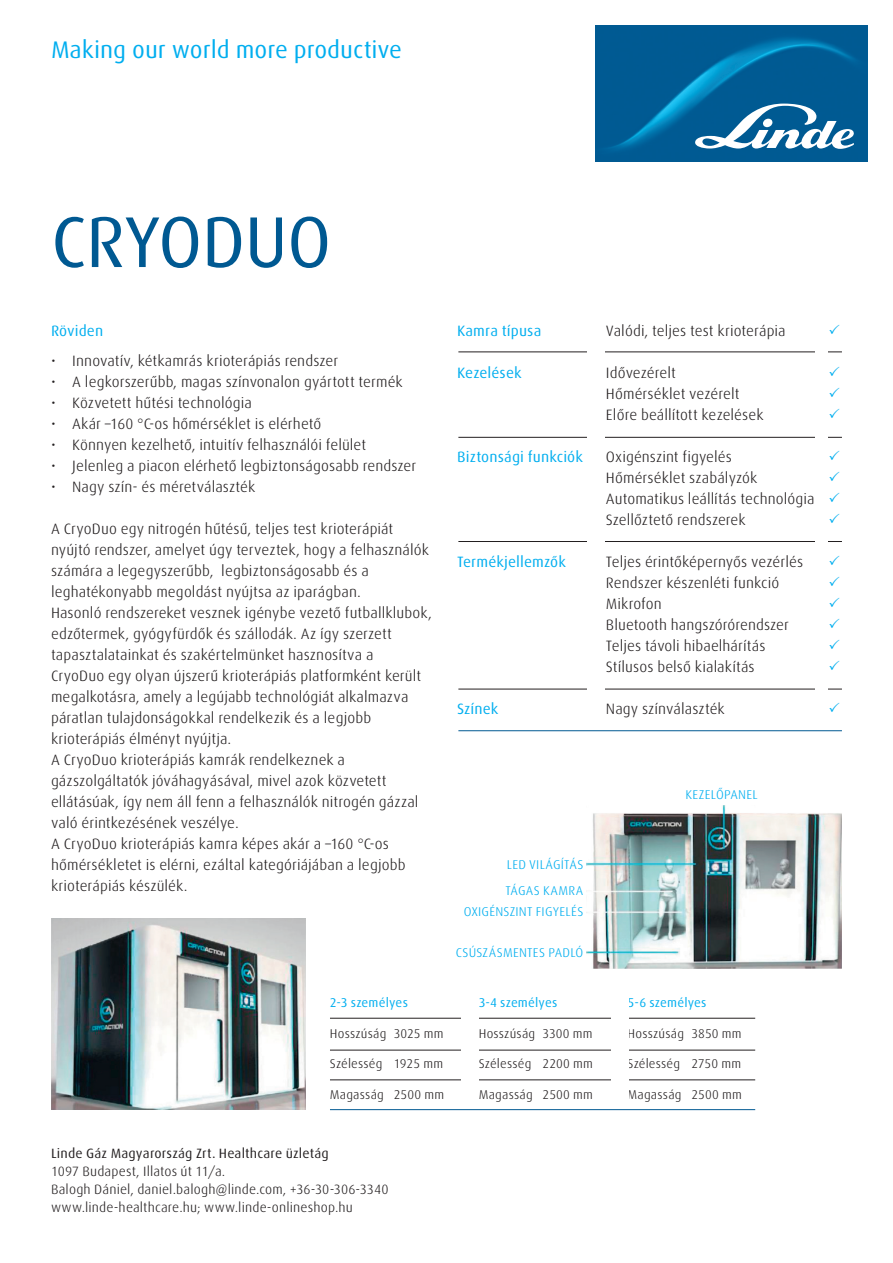
<style>
.page{position:relative;width:893px;height:1263px;background:#fff}
.page>*{position:absolute;margin:0;border:0;box-sizing:border-box;transform-origin:0 0}
.t1{font:72px "Linde Dax Global";letter-spacing:-.015em;color:#005992}
.t2{font:24px "Linde Dax Global";letter-spacing:-.005em;color:#00aeef}
.t3{font:300 15px/21px "Linde Dax Global";letter-spacing:.005em;color:#231f20}
.t4{font:15px "Linde Dax Global";letter-spacing:.005em;color:#00aeef}
.t5{font:300 13.5px/18px "Linde Dax Global";letter-spacing:.01em;color:#231f20}
.t6{font:13.5px "Linde Dax Global";letter-spacing:.01em;color:#231f20}
.t7{font:300 12.75px "Linde Dax Global";letter-spacing:.01em;color:#231f20}
.t8{font:300 12.75px/26.4px "Linde Dax Global";letter-spacing:.015em;color:#00aeef}
.t9{font:12.75px "Linde Dax Global";letter-spacing:.01em;color:#00aeef}
</style>
<div class="page">
<img style="left:595px;top:26px;width:272px;height:136px">
<svg style="left:695px;top:104px;width:160px;height:45px"></svg>
<img style="left:51px;top:918px;width:254px;height:192px">
<img style="left:587px;top:806px;width:254px;height:162px">
<hr style="left:458px;top:351px;width:384px;height:1px;background:#231f20">
<hr style="left:458px;top:437px;width:384px;height:1px;background:#231f20">
<hr style="left:458px;top:541px;width:384px;height:1px;background:#231f20">
<hr style="left:458px;top:689px;width:384px;height:1px;background:#231f20">
<hr style="left:458px;top:730px;width:384px;height:1px;background:#005992">
<div style="left:588px;top:323px;width:17px;height:401px;background:#fff"></div>
<div style="left:816px;top:323px;width:12px;height:401px;background:#fff"></div>
<hr style="left:330px;top:1018px;width:425px;height:1px;background:#231f20">
<hr style="left:330px;top:1050px;width:425px;height:1px;background:#231f20">
<hr style="left:330px;top:1079px;width:425px;height:1px;background:#231f20">
<hr style="left:330px;top:1109px;width:425px;height:1px;background:#005992">
<div style="left:461px;top:996px;width:17px;height:109px;background:#fff"></div>
<div style="left:611px;top:996px;width:17px;height:109px;background:#fff"></div>
<h2 class="t2" style="left:51px;top:35px;width:353px">Making our world more productive</h2>
<h1 class="t1" style="left:51px;top:200px;width:282px">CRYODUO</h1>
<p class="t4" style="left:51px;top:322px;width:54px">Röviden</p>
<p class="t3" style="left:51px;top:350px;width:289px">• Innovatív, kétkamrás krioterápiás rendszer</p>
<p class="t3" style="left:51px;top:371px;width:353px">• A legkorszerűbb, magas színvonalon gyártott termék</p>
<p class="t3" style="left:51px;top:392px;width:202px">• Közvetett hűtési technológia</p>
<p class="t3" style="left:51px;top:413px;width:272px">• Akár –160 °C-os hőmérséklet is elérhető</p>
<p class="t3" style="left:51px;top:434px;width:317px">• Könnyen kezelhető, intuitív felhasználói felület</p>
<p class="t3" style="left:51px;top:455px;width:367px">• Jelenleg a piacon elérhető legbiztonságosabb rendszer</p>
<p class="t3" style="left:51px;top:476px;width:206px">• Nagy szín- és méretválaszték</p>
<p class="t3" style="left:51px;top:518px;width:383px">A CryoDuo egy nitrogén hűtésű, teljes test krioterápiát nyújtó rendszer, amelyet úgy terveztek, hogy a felhasználók számára a legegyszerűbb, legbiztonságosabb és a leghatékonyabb megoldást nyújtsa az iparágban.<br>Hasonló rendszereket vesznek igénybe vezető futballklubok, edzőtermek, gyógyfürdők és szállodák. Az így szerzett tapasztalatainkat és szakértelmünket hasznosítva a<br>CryoDuo egy olyan újszerű krioterápiás platformként került megalkotásra, amely a legújabb technológiát alkalmazva páratlan tulajdonságokkal rendelkezik és a legjobb krioterápiás élményt nyújtja.<br>A CryoDuo krioterápiás kamrák rendelkeznek a gázszolgáltatók jóváhagyásával, mivel azok közvetett ellátásúak, így nem áll fenn a felhasználók nitrogén gázzal való érintkezésének veszélye.<br>A CryoDuo krioterápiás kamra képes akár a –160 °C-os hőmérsékletet is elérni, ezáltal kategóriájában a legjobb krioterápiás készülék.</p>
<p class="t4" style="left:457px;top:322px;width:86px">Kamra típusa</p>
<p class="t3" style="left:606px;top:320px;width:181px">Valódi, teljes test krioterápia</p>
<p class="t4" style="left:457px;top:364px;width:66px">Kezelések</p>
<p class="t3" style="left:606px;top:362px;width:159px">Idővezérelt<br>Hőmérséklet vezérelt<br>Előre beállított kezelések</p>
<p class="t4" style="left:457px;top:448px;width:127px">Biztonsági funkciók</p>
<p class="t3" style="left:606px;top:446px;width:210px">Oxigénszint figyelés<br>Hőmérséklet szabályzók<br>Automatikus leállítás technológia<br>Szellőztető rendszerek</p>
<p class="t4" style="left:457px;top:553px;width:110px">Termékjellemzők</p>
<p class="t3" style="left:606px;top:551px;width:199px">Teljes érintőképernyős vezérlés<br>Rendszer készenléti funkció<br>Mikrofon<br>Bluetooth hangszórórendszer<br>Teljes távoli hibaelhárítás<br>Stílusos belső kialakítás</p>
<p class="t4" style="left:457px;top:700px;width:43px">Színek</p>
<p class="t3" style="left:606px;top:698px;width:120px">Nagy színválaszték</p>
<p class="t8" style="left:505px;top:851px;width:80px">LED VILÁGÍTÁS<br>TÁGAS KAMRA</p>
<p class="t8" style="left:464px;top:898px;width:121px">OXIGÉNSZINT FIGYELÉS</p>
<p class="t8" style="left:456px;top:939px;width:129px">CSÚSZÁSMENTES PADLÓ</p>
<p class="t8" style="left:685px;top:781px;width:74px">KEZELŐPANEL</p>
<p class="t9" style="left:330px;top:995px;width:80px">2-3 személyes</p>
<p class="t9" style="left:479px;top:995px;width:80px">3-4 személyes</p>
<p class="t9" style="left:628px;top:995px;width:80px">5-6 személyes</p>
<p class="t7" style="left:330px;top:1026px;width:115px">Hosszúság 3025 mm</p>
<p class="t7" style="left:479px;top:1026px;width:115px">Hosszúság 3300 mm</p>
<p class="t7" style="left:628px;top:1026px;width:115px">Hosszúság 3850 mm</p>
<p class="t7" style="left:330px;top:1056px;width:115px">Szélesség 1925 mm</p>
<p class="t7" style="left:479px;top:1056px;width:116px">Szélesség 2200 mm</p>
<p class="t7" style="left:628px;top:1056px;width:115px">Szélesség 2750 mm</p>
<p class="t7" style="left:330px;top:1087px;width:116px">Magasság 2500 mm</p>
<p class="t7" style="left:479px;top:1087px;width:116px">Magasság 2500 mm</p>
<p class="t7" style="left:628px;top:1087px;width:116px">Magasság 2500 mm</p>
<p class="t6" style="left:51px;top:1145px;width:279px">Linde Gáz Magyarország Zrt. Healthcare üzletág</p>
<p class="t5" style="left:51px;top:1162px;width:339px">1097 Budapest, Illatos út 11/a.<br>Balogh Dániel, daniel.balogh@linde.com, +36-30-306-3340 www.linde-healthcare.hu; www.linde-onlineshop.hu</p>
</div>
